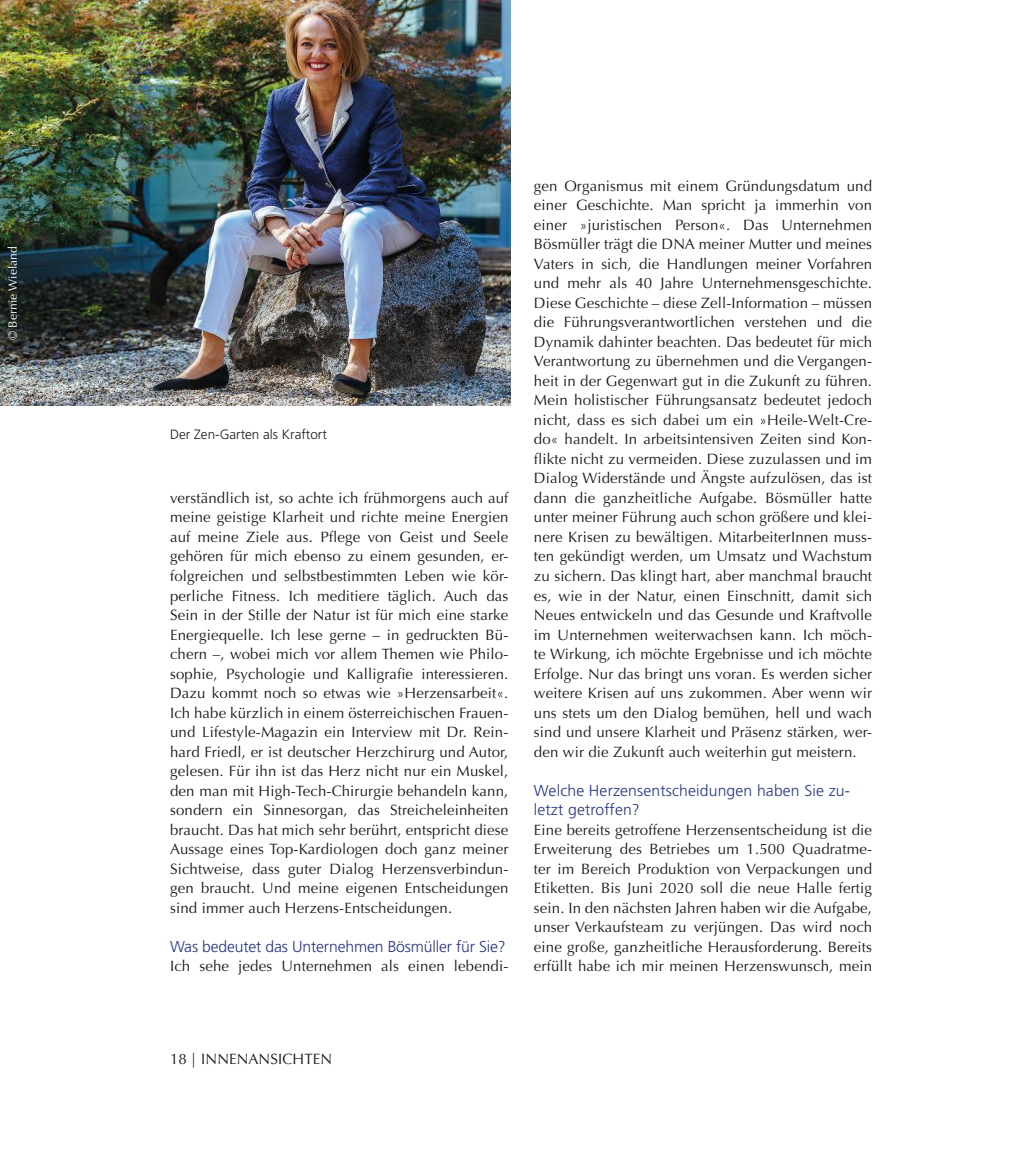
<style>
.page{position:relative;width:1021px;height:1149px;background:#fff}
.page>*{position:absolute;margin:0;border:0;box-sizing:border-box;transform-origin:0 0}
.t1{font:300 15.75px/19.5px "Frutiger";letter-spacing:.01em;color:#273482}
.t2{font:300 15.75px "Frutiger";letter-spacing:-.01em;color:#273482}
.t3{font:15px/19.5px "Optima";letter-spacing:.01em;color:#1c1c1b;text-align:justify}
.t4{font:300 13.5px "Frutiger";color:#1c1c1b}
.t5{font:12px "Optima";letter-spacing:.01em;color:#fff}
</style>
<div class="page">
<img style="left:0;top:0;width:510px;height:405px">
<p class="t5" style="left:6px;top:340px;width:96px;rotate:-90deg">© Bernie Wieland</p>
<p class="t4" style="left:170px;top:427px;width:158px">Der Zen-Garten als Kraftort</p>
<p class="t3" style="left:170px;top:488px;width:340px">verständlich ist, so achte ich frühmorgens auch auf meine geistige Klarheit und richte meine Energien auf meine Ziele aus. Pflege von Geist und Seele gehören für mich ebenso zu einem gesunden, er&shy;folgreichen und selbstbestimmten Leben wie kör&shy;perliche Fitness. Ich meditiere täglich. Auch das Sein in der Stille der Natur ist für mich eine starke Energiequelle. Ich lese gerne – in gedruckten Bü&shy;chern –, wobei mich vor allem Themen wie Philo&shy;sophie, Psychologie und Kalligrafie interessieren.<br>Dazu kommt noch so etwas wie »Herzensarbeit«.<br>Ich habe kürzlich in einem österreichischen Frauen&shy;und Lifestyle-Magazin ein Interview mit Dr. Rein&shy;hard Friedl, er ist deutscher Herzchirurg und Autor, gelesen. Für ihn ist das Herz nicht nur ein Muskel, den man mit High-Tech-Chirurgie behandeln kann, sondern ein Sinnesorgan, das Streicheleinheiten braucht. Das hat mich sehr berührt, entspricht diese Aussage eines Top-Kardiologen doch ganz meiner Sichtweise, dass guter Dialog Herzensverbindun&shy;gen braucht. Und meine eigenen Entscheidungen sind immer auch Herzens-Entscheidungen.</p>
<p class="t2" style="left:170px;top:938px;width:337px">Was bedeutet das Unternehmen Bösmüller für Sie?</p>
<p class="t3" style="left:170px;top:956px;width:340px">Ich sehe jedes Unternehmen als einen lebendi-</p>
<p class="t3" style="left:534px;top:176px;width:340px">gen Organismus mit einem Gründungsdatum und einer Geschichte. Man spricht ja immerhin von einer »juristischen Person«. Das Unternehmen Bösmüller trägt die DNA meiner Mutter und meines Vaters in sich, die Handlungen meiner Vorfahren und mehr als 40 Jahre Unternehmensgeschichte.<br>Diese Geschichte – diese Zell-Information – müssen die Führungsverantwortlichen verstehen und die Dynamik dahinter beachten. Das bedeutet für mich Verantwortung zu übernehmen und die Vergangen&shy;heit in der Gegenwart gut in die Zukunft zu führen.<br>Mein holistischer Führungsansatz bedeutet jedoch nicht, dass es sich dabei um ein »Heile-Welt-Cre&shy;do« handelt. In arbeitsintensiven Zeiten sind Kon&shy;flikte nicht zu vermeiden. Diese zuzulassen und im Dialog Widerstände und Ängste aufzulösen, das ist dann die ganzheitliche Aufgabe. Bösmüller hatte unter meiner Führung auch schon größere und klei&shy;nere Krisen zu bewältigen. MitarbeiterInnen muss&shy;ten gekündigt werden, um Umsatz und Wachstum zu sichern. Das klingt hart, aber manchmal braucht es, wie in der Natur, einen Einschnitt, damit sich Neues entwickeln und das Gesunde und Kraftvolle im Unternehmen weiterwachsen kann. Ich möch&shy;te Wirkung, ich möchte Ergebnisse und ich möchte Erfolge. Nur das bringt uns voran. Es werden sicher weitere Krisen auf uns zukommen. Aber wenn wir uns stets um den Dialog bemühen, hell und wach sind und unsere Klarheit und Präsenz stärken, wer&shy;den wir die Zukunft auch weiterhin gut meistern.</p>
<p class="t1" style="left:534px;top:780px;width:317px">Welche Herzensentscheidungen haben Sie zu&shy;letzt getroffen?</p>
<p class="t3" style="left:534px;top:820px;width:340px">Eine bereits getroffene Herzensentscheidung ist die Erweiterung des Betriebes um 1.500 Quadratme&shy;ter im Bereich Produktion von Verpackungen und Etiketten. Bis Juni 2020 soll die neue Halle fertig sein. In den nächsten Jahren haben wir die Aufgabe, unser Verkaufsteam zu verjüngen. Das wird noch eine große, ganzheitliche Herausforderung. Bereits erfüllt habe ich mir meinen Herzenswunsch, mein</p>
<p class="t3" style="left:170px;top:1049px;width:163px">18 | INNENANSICHTEN</p>
</div>
